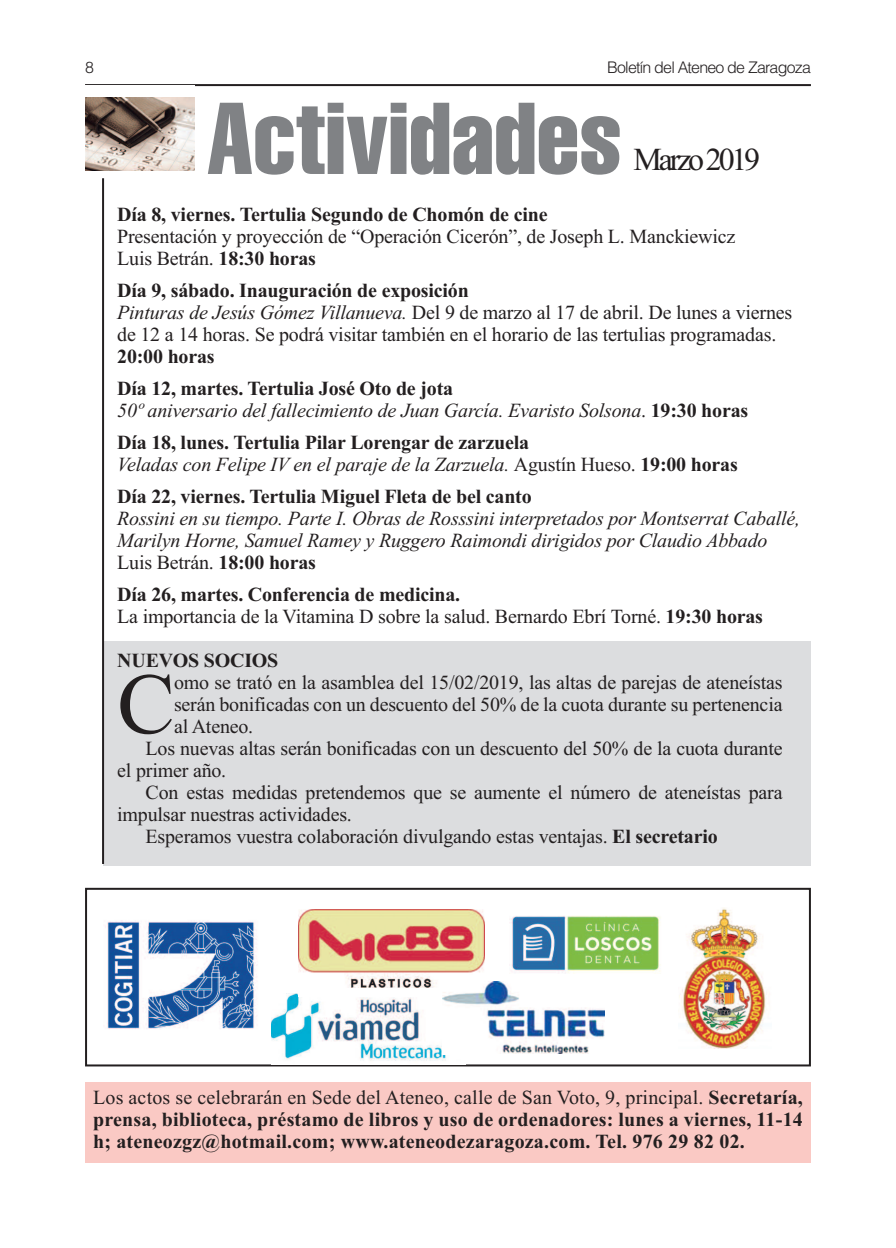
<style>
.page{position:relative;width:896px;height:1248px;background:#fff}
.page>*{position:absolute;margin:0;border:0;box-sizing:border-box;transform-origin:0 0}
.t1{font:extra-condensed 100px "Helvetica";color:#808285}
.t2{font:86.4px "Times New Roman";color:#231f20}
.t3{font:32px "Times New Roman";letter-spacing:-.1em;color:#231f20}
.t4{font:20px/22px "Times New Roman";letter-spacing:-.01em;color:#231f20}
.t5{font:700 20px/32px "Times New Roman";letter-spacing:-.01em;color:#231f20}
.t6{font:italic 20px/22px "Times New Roman";letter-spacing:-.01em;color:#231f20}
.t7{font:300 16px "Helvetica";letter-spacing:-.05em;color:#231f20}
.s1{font-weight:700}
.s2{font-style:italic}
.s3{font-style:normal}
.s4{font-weight:700;font-style:normal}
.s5{font-weight:400;font-style:italic}
.s6{font-weight:400}
</style>
<div class="page">
<div style="left:103px;top:641px;width:708px;height:224px;background:#dcdddf"></div>
<hr style="left:85px;top:84px;width:726px;height:2px;background:#231f20">
<div style="left:85px;top:85px;width:109px;height:97px;background:#fff"></div>
<img style="left:85px;top:97px;width:109px;height:73px">
<hr style="left:102px;top:178px;width:2px;height:685px;background:#231f20">
<div style="left:85px;top:1082px;width:726px;height:80px;background:#fac9c4"></div>
<div style="left:85px;top:887px;width:726px;height:179px;border:2px solid #231f20"></div>
<img style="left:271px;top:993px;width:175px;height:68px">
<div style="left:299px;top:899px;width:185px;height:97px;background:#fff"></div>
<img style="left:299px;top:909px;width:185px;height:77px">
<img style="left:511px;top:916px;width:150px;height:57px">
<div style="left:442px;top:979px;width:162px;height:75px;background:#fff"></div>
<img style="left:442px;top:981px;width:162px;height:72px">
<img style="left:679px;top:908px;width:87px;height:140px">
<img style="left:105px;top:920px;width:153px;height:109px">
<p class="t7" style="left:85px;top:54px;width:10px">8</p>
<p class="t7" style="left:607px;top:54px;width:205px">Boletín del Ateneo de Zaragoza</p>
<h1 class="t1" style="left:207px;top:103px;width:417px">Actividades</h1>
<h3 class="t3" style="left:633px;top:140px;width:128px">Marzo2019</h3>
<p class="t5" style="left:117px;top:198px;width:432px">Día 8, viernes. Tertulia Segundo de Chomón de cine</p>
<p class="t4" style="left:117px;top:225px;width:619px">Presentación y proyección de “Operación Cicerón”, de Joseph L. Manckiewicz<br>Luis Betrán. <span class="s1">18:30 horas</span></p>
<p class="t4" style="left:117px;top:279px;width:676px"><span class="s1">Día 9, sábado. Inauguración de exposición<br></span><span class="s2">Pinturas de Jesús Gómez Villanueva.</span> Del 9 de marzo al 17 de abril. De lunes a viernes de 12 a 14 horas. Se podrá visitar también en el horario de las tertulias programadas.</p>
<p class="t5" style="left:117px;top:340px;width:337px">20:00 horas<br>Día 12, martes. Tertulia José Oto de jota</p>
<p class="t6" style="left:117px;top:394px;width:632px;line-height:32px">50º aniversario del fallecimiento de Juan García. Evaristo Solsona<span class="s3">.</span> <span class="s4">19:30 horas<br>Día 18, lunes. Tertulia Pilar Lorengar de zarzuela</span></p>
<p class="t5" style="left:117px;top:448px;width:622px"><span class="s5">Veladas con Felipe IV en el paraje de la Zarzuela.</span> <span class="s6">Agustín Hueso.</span> 19:00 horas<br>Día 22, viernes. Tertulia Miguel Fleta de bel canto</p>
<p class="t6" style="left:117px;top:507px;width:684px">Rossini en su tiempo. Parte I. Obras de Rosssini interpretados por Montserrat Caballé,<br>Marilyn Horne, Samuel Ramey y Ruggero Raimondi dirigidos por Claudio Abbado<br><span class="s3">Luis Betrán.</span> <span class="s4">18:00 horas</span></p>
<p class="t4" style="left:117px;top:583px;width:647px"><span class="s1">Día 26, martes. Conferencia de medicina.<br></span>La importancia de la Vitamina D sobre la salud. Bernardo Ebrí Torné. <span class="s1">19:30 horas</span></p>
<p class="t5" style="left:117px;top:644px;width:163px">NUEVOS SOCIOS</p>
<h2 class="t2" style="left:117px;top:652px;width:59px">C</h2>
<p class="t4" style="left:174px;top:671px;width:610px">omo se trató en la asamblea del 15/02/2019, las altas de parejas de ateneístas</p>
<p class="t4" style="left:174px;top:693px;width:610px">serán bonificadas con un descuento del 50% de la cuota durante su pertenencia</p>
<p class="t4" style="left:174px;top:715px;width:81px">al Ateneo.</p>
<p class="t4" style="left:146px;top:737px;width:638px">Los nuevas altas serán bonificadas con un descuento del 50% de la cuota durante</p>
<p class="t4" style="left:117px;top:759px;width:111px">el primer año.</p>
<p class="t4" style="left:146px;top:781px;width:638px">Con estas medidas pretendemos que se aumente el número de ateneístas para</p>
<p class="t4" style="left:117px;top:803px;width:236px">impulsar nuestras actividades.</p>
<p class="t4" style="left:146px;top:825px;width:574px">Esperamos vuestra colaboración divulgando estas ventajas. <span class="s1">El secretario</span></p>
<p class="t5" style="left:93px;top:1086px;width:711px;line-height:22px;text-align:justify"><span class="s6">Los actos se celebrarán en Sede del Ateneo, calle de San Voto, 9, principal.</span> Secretaría, prensa, biblioteca, préstamo de libros y uso de ordenadores: lunes a viernes, 11-14 h; ateneozgz@hotmail.com; www.ateneodezaragoza.com. Tel. 976 29 82 02.</p>
</div>
